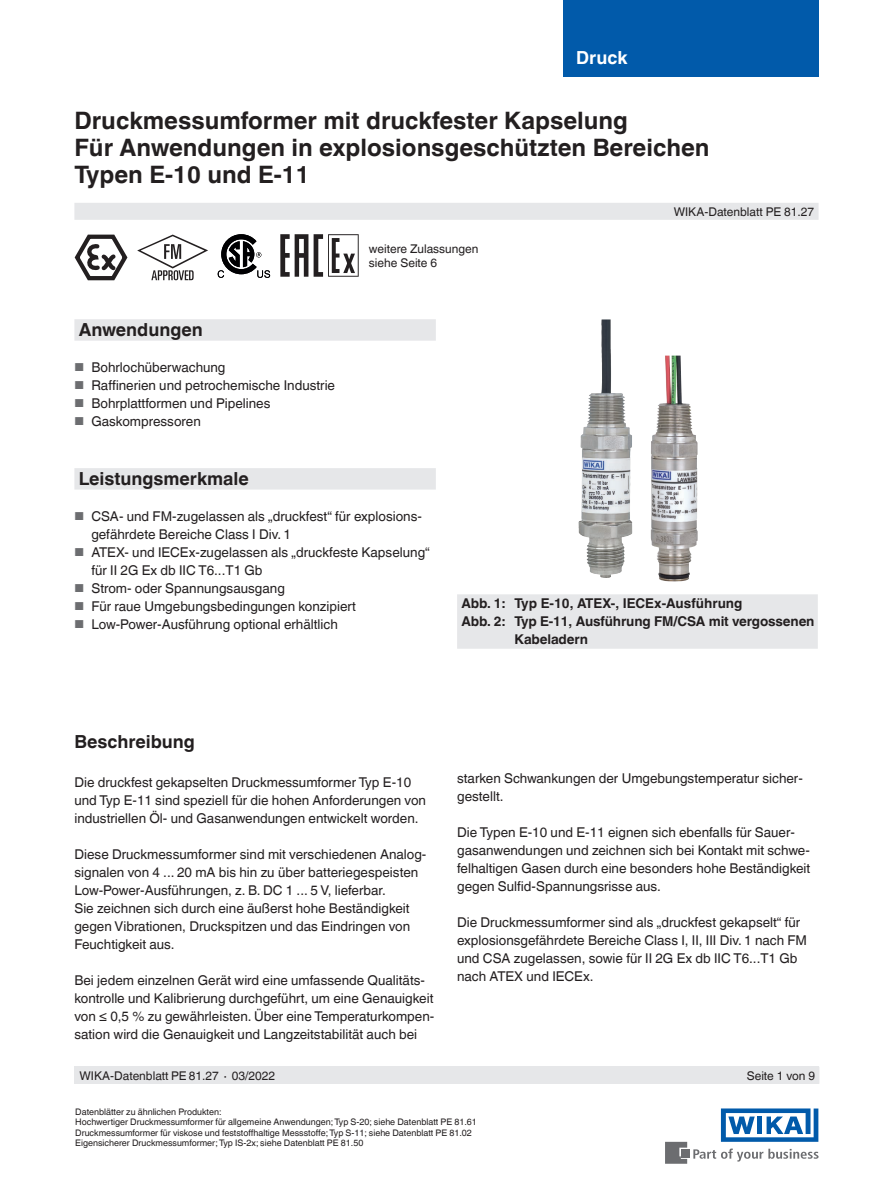
<style>
.page{position:relative;width:893px;height:1188px;background:#fff}
.page>*{position:absolute;margin:0;border:0;box-sizing:border-box;transform-origin:0 0}
.t1{font:700 24px/27px "Helvetica World";color:#231f20}
.t2{font:700 18px "Helvetica World";color:#231f20}
.t3{font:700 18px "Helvetica World";color:#fff}
.t4{font:13.5px/18px "Helvetica World";color:#231f20}
.t5{font:700 13.5px "Helvetica World";letter-spacing:-.01em;color:#231f20}
.t6{font:12px/13.5px "Helvetica World";color:#231f20}
.t7{font:9px/10.5px "Helvetica World";color:#231f20}
.s1{font-size:11.55px;color:#6c6d70}
</style>
<div class="page">
<svg style="left:693px;top:1149px;width:126px;height:13px"></svg>
<div style="left:682px;top:1150px;width:8px;height:8px;background:#6c6d70"></div>
<svg style="left:665px;top:1142px;width:22px;height:22px"></svg>
<svg style="left:721px;top:1108px;width:97px;height:34px"></svg>
<div style="left:563px;top:0;width:256px;height:76px;background:#015aaa"></div>
<div style="left:74px;top:203px;width:745px;height:17px;background:#e6e7e9"></div>
<div style="left:74px;top:1066px;width:745px;height:18px;background:#e6e7e9"></div>
<div style="left:457px;top:594px;width:361px;height:55px;background:#e6e7e9"></div>
<img style="left:651px;top:356px;width:47px;height:226px">
<img style="left:588px;top:319px;width:14px;height:101px">
<svg style="left:74px;top:319px;width:362px;height:171px"></svg>
<svg style="left:74px;top:234px;width:54px;height:47px"></svg>
<svg style="left:218px;top:234px;width:52px;height:44px"></svg>
<svg style="left:137px;top:235px;width:71px;height:45px"></svg>
<svg style="left:280px;top:234px;width:28px;height:43px"></svg>
<svg style="left:314px;top:234px;width:45px;height:43px"></svg>
<h2 class="t3" style="left:576px;top:47px;width:53px">Druck</h2>
<h1 class="t1" style="left:74px;top:107px;width:636px">Druckmessumformer mit druckfester Kapselung<br>Für Anwendungen in explosionsgeschützten Bereichen<br>Typen E-10 und E-11</h1>
<h2 class="t2" style="left:79px;top:320px;width:126px">Anwendungen</h2>
<p class="t4" style="left:74px;top:358px;width:153px"><span class="s1">■</span> Bohrlochüberwachung</p>
<p class="t4" style="left:74px;top:376px;width:262px"><span class="s1">■</span> Raffinerien und petrochemische Industrie</p>
<p class="t4" style="left:74px;top:394px;width:198px"><span class="s1">■</span> Bohrplattformen und Pipelines</p>
<p class="t4" style="left:74px;top:412px;width:128px"><span class="s1">■</span> Gaskompressoren</p>
<p class="t6" style="left:369px;top:242px;width:111px">weitere Zulassungen siehe Seite 6</p>
<p class="t6" style="left:674px;top:205px;width:142px">WIKA-Datenblatt PE 81.27</p>
<h2 class="t2" style="left:79px;top:469px;width:172px">Leistungsmerkmale</h2>
<p class="t4" style="left:91px;top:507px;width:332px;text-indent:-17px"><span class="s1">■</span> CSA- und FM-zugelassen als „druckfest“ für explosions&shy;gefährdete Bereiche Class I Div. 1</p>
<p class="t4" style="left:91px;top:543px;width:340px;text-indent:-17px"><span class="s1">■</span> ATEX- und IECEx-zugelassen als „druckfeste Kapselung“ für II 2G Ex db IIC T6...T1 Gb</p>
<p class="t4" style="left:74px;top:579px;width:212px"><span class="s1">■</span> Strom- oder Spannungsausgang</p>
<p class="t4" style="left:74px;top:597px;width:283px"><span class="s1">■</span> Für raue Umgebungsbedingungen konzipiert</p>
<p class="t4" style="left:74px;top:615px;width:265px"><span class="s1">■</span> Low-Power-Ausführung optional erhältlich</p>
<p class="t5" style="left:461px;top:596px;width:283px">Abb. 1: Typ E-10, ATEX-, IECEx-Ausführung</p>
<p class="t5" style="left:461px;top:614px;width:355px">Abb. 2: Typ E-11, Ausführung FM/CSA mit vergossenen</p>
<p class="t5" style="left:514px;top:632px;width:75px">Kabeladern</p>
<h2 class="t2" style="left:74px;top:731px;width:122px">Beschreibung</h2>
<p class="t4" style="left:74px;top:773px;width:353px">Die druckfest gekapselten Druckmessumformer Typ E-10 und Typ E-11 sind speziell für die hohen Anforderungen von industriellen Öl- und Gasanwendungen entwickelt worden.</p>
<p class="t4" style="left:74px;top:845px;width:354px">Diese Druckmessumformer sind mit verschiedenen Analog&shy;signalen von 4 ... 20 mA bis hin zu über batteriegespeisten Low-Power-Ausführungen, z. B. DC 1 ... 5 V, lieferbar.<br>Sie zeichnen sich durch eine äußerst hohe Beständigkeit gegen Vibrationen, Druckspitzen und das Eindringen von Feuchtigkeit aus.</p>
<p class="t4" style="left:74px;top:971px;width:361px">Bei jedem einzelnen Gerät wird eine umfassende Qualitäts&shy;kontrolle und Kalibrierung durchgeführt, um eine Genauigkeit von ≤ 0,5 % zu gewährleisten. Über eine Temperaturkompen&shy;sation wird die Genauigkeit und Langzeitstabilität auch bei</p>
<p class="t6" style="left:80px;top:1069px;width:197px">WIKA-Datenblatt PE 81.27 ∙ 03/2022</p>
<p class="t4" style="left:457px;top:769px;width:347px">starken Schwankungen der Umgebungstemperatur sicher&shy;gestellt.</p>
<p class="t4" style="left:457px;top:823px;width:355px">Die Typen E-10 und E-11 eignen sich ebenfalls für Sauer&shy;gasanwendungen und zeichnen sich bei Kontakt mit schwe&shy;felhaltigen Gasen durch eine besonders hohe Beständigkeit gegen Sulfid-Spannungsrisse aus.</p>
<p class="t4" style="left:457px;top:913px;width:351px">Die Druckmessumformer sind als „druckfest gekapselt“ für explosionsgefährdete Bereiche Class I, II, III Div. 1 nach FM und CSA zugelassen, sowie für II 2G Ex db IIC T6...T1 Gb nach ATEX und IECEx.</p>
<p class="t6" style="left:747px;top:1069px;width:70px">Seite 1 von 9</p>
<p class="t7" style="left:75px;top:1107px;width:403px">Datenblätter zu ähnlichen Produkten:<br>Hochwertiger Druckmessumformer für allgemeine Anwendungen; Typ S-20; siehe Datenblatt PE 81.61<br>Druckmessumformer für viskose und feststoffhaltige Messstoffe; Typ S-11; siehe Datenblatt PE 81.02<br>Eigensicherer Druckmessumformer; Typ IS-2x; siehe Datenblatt PE 81.50</p>
</div>
